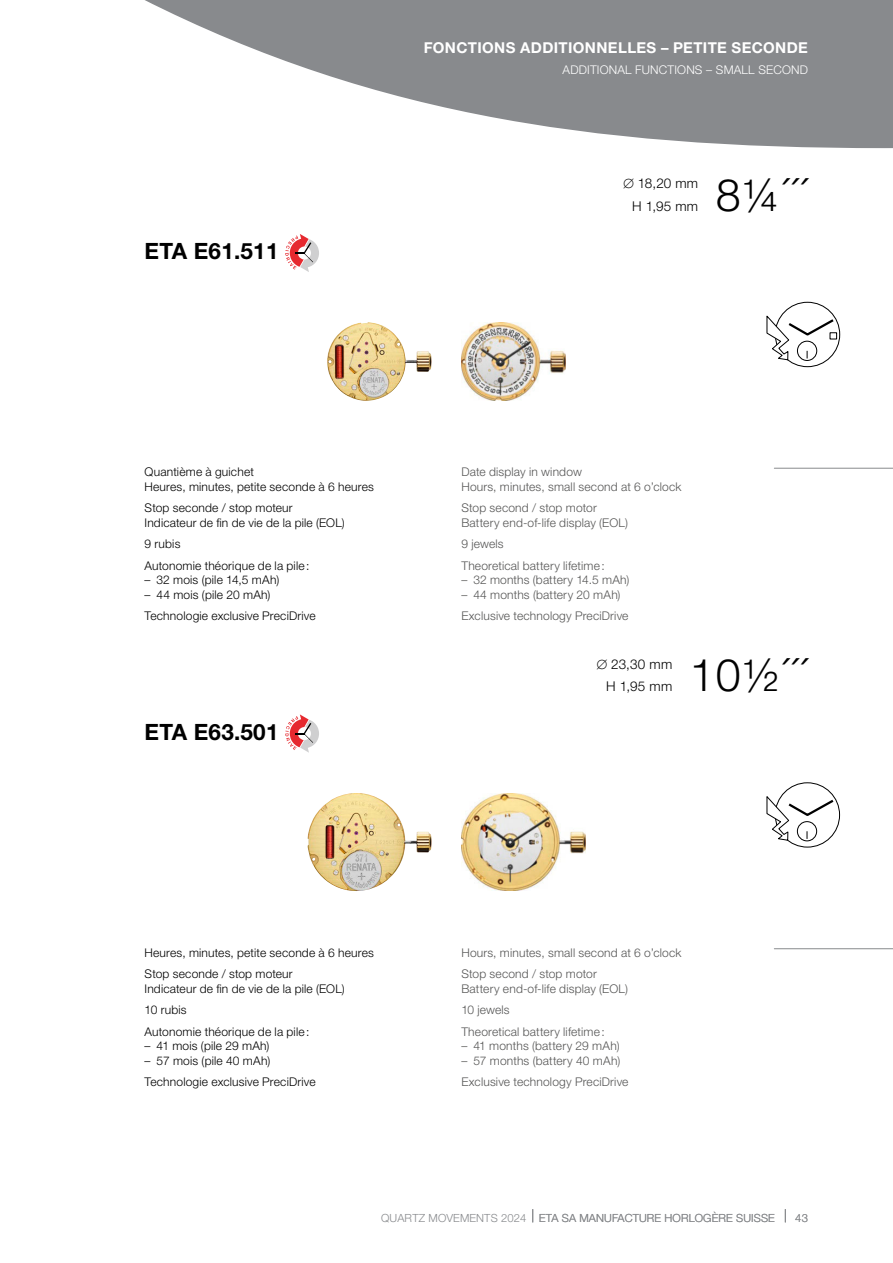
<style>
.page{position:relative;width:893px;height:1263px;background:#fff}
.page>*{position:absolute;margin:0;border:0;box-sizing:border-box;transform-origin:0 0}
.t1{font:300 45px "Helvetica Neue LTW1 G";color:#000}
.t2{font:700 22.5px "Helvetica Neue LT Std";letter-spacing:.01em;color:#000}
.t3{font:700 15px "Helvetica Neue LT Pro";letter-spacing:.025em;color:#fff}
.t4{font:300 13.5px/22.5px "Helvetica Neue LT Std";letter-spacing:.02em;color:#000;text-align:right}
.t5{font:300 12px/14.7px "Helvetica Neue LT Std";letter-spacing:.015em;color:#565655}
.t6{font:300 12px/14.7px "Helvetica Neue LT Std";letter-spacing:.015em;color:#000}
.t7{font:300 12px "Helvetica Neue LT Std";letter-spacing:.015em;color:#fff}
.t8{font:300 11.25px "Helvetica Neue LT Std";letter-spacing:.01em;color:#888a8d}
</style>
<div class="page">
<svg style="left:145px;top:0;width:748px;height:148px;fill:#888a8d"></svg>
<svg style="left:785px;top:1209px;width:1px;height:13px"></svg>
<svg style="left:532px;top:1209px;width:1px;height:13px"></svg>
<svg style="left:285px;top:234px;width:34px;height:38px"></svg>
<div style="left:775px;top:302px;width:65px;height:65px;border:1px solid #000;border-radius:50%"></div>
<div style="left:830px;top:332px;width:7px;height:7px;border:1px solid #000"></div>
<svg style="left:767px;top:315px;width:69px;height:46px"></svg>
<hr style="left:774px;top:468px;width:119px;height:1px;background:#888a8d">
<img style="left:461px;top:322px;width:105px;height:79px">
<img style="left:327px;top:322px;width:105px;height:79px">
<svg style="left:285px;top:714px;width:34px;height:39px"></svg>
<div style="left:775px;top:782px;width:65px;height:65px;border:1px solid #000;border-radius:50%"></div>
<svg style="left:767px;top:796px;width:69px;height:45px"></svg>
<hr style="left:774px;top:948px;width:119px;height:1px;background:#888a8d">
<img style="left:461px;top:793px;width:124px;height:98px">
<img style="left:308px;top:793px;width:124px;height:98px">
<p class="t3" style="left:424px;top:38px;width:386px">FONCTIONS ADDITIONNELLES – PETITE SECONDE</p>
<p class="t7" style="left:563px;top:63px;width:247px">ADDITIONAL FUNCTIONS – SMALL SECOND</p>
<h2 class="t2" style="left:145px;top:237px;width:135px">ETA E61.511</h2>
<p class="t4" style="left:623px;top:172px;width:77px">∅ 18,20 mm<br>H 1,95 mm</p>
<h1 class="t1" style="left:716px;top:167px;width:94px">8¼´´´</h1>
<p class="t6" style="left:145px;top:464px;width:231px">Quantième à guichet<br>Heures, minutes, petite seconde à 6 heures</p>
<p class="t5" style="left:461px;top:464px;width:222px">Date display in window<br>Hours, minutes, small second at 6 o’clock</p>
<p class="t6" style="left:145px;top:500px;width:202px">Stop seconde / stop moteur<br>Indicateur de fin de vie de la pile (EOL)</p>
<p class="t5" style="left:461px;top:500px;width:168px">Stop second / stop motor<br>Battery end-of-life display (EOL)</p>
<p class="t6" style="left:145px;top:536px;width:37px">9 rubis</p>
<p class="t5" style="left:461px;top:536px;width:44px">9 jewels</p>
<p class="t6" style="left:145px;top:558px;width:166px">Autonomie théorique de la pile:</p>
<p class="t6" style="left:145px;top:572px;width:136px">– 32 mois (pile 14,5 mAh)</p>
<p class="t6" style="left:145px;top:587px;width:127px">– 44 mois (pile 20 mAh)</p>
<p class="t5" style="left:461px;top:558px;width:145px">Theoretical battery lifetime:</p>
<p class="t5" style="left:461px;top:572px;width:170px">– 32 months (battery 14.5 mAh)</p>
<p class="t5" style="left:461px;top:587px;width:161px">– 44 months (battery 20 mAh)</p>
<p class="t6" style="left:145px;top:608px;width:173px">Technologie exclusive PreciDrive</p>
<p class="t5" style="left:461px;top:608px;width:169px">Exclusive technology PreciDrive</p>
<h2 class="t2" style="left:145px;top:718px;width:135px">ETA E63.501</h2>
<p class="t4" style="left:596px;top:652px;width:77px">∅ 23,30 mm<br>H 1,95 mm</p>
<h1 class="t1" style="left:690px;top:648px;width:120px">10½´´´</h1>
<p class="t6" style="left:145px;top:945px;width:231px">Heures, minutes, petite seconde à 6 heures</p>
<p class="t5" style="left:461px;top:945px;width:222px">Hours, minutes, small second at 6 o’clock</p>
<p class="t6" style="left:145px;top:966px;width:202px">Stop seconde / stop moteur<br>Indicateur de fin de vie de la pile (EOL)</p>
<p class="t5" style="left:461px;top:966px;width:168px">Stop second / stop motor<br>Battery end-of-life display (EOL)</p>
<p class="t6" style="left:145px;top:1002px;width:43px">10 rubis</p>
<p class="t5" style="left:461px;top:1002px;width:50px">10 jewels</p>
<p class="t6" style="left:145px;top:1024px;width:166px">Autonomie théorique de la pile:</p>
<p class="t6" style="left:145px;top:1038px;width:126px">– 41 mois (pile 29 mAh)</p>
<p class="t6" style="left:145px;top:1053px;width:127px">– 57 mois (pile 40 mAh)</p>
<p class="t5" style="left:461px;top:1024px;width:145px">Theoretical battery lifetime:</p>
<p class="t5" style="left:461px;top:1038px;width:160px">– 41 months (battery 29 mAh)</p>
<p class="t5" style="left:461px;top:1053px;width:160px">– 57 months (battery 40 mAh)</p>
<p class="t6" style="left:145px;top:1074px;width:173px">Technologie exclusive PreciDrive</p>
<p class="t5" style="left:461px;top:1074px;width:169px">Exclusive technology PreciDrive</p>
<p class="t8" style="left:381px;top:1211px;width:147px">QUARTZ MOVEMENTS 2024</p>
<p class="t8" style="left:539px;top:1211px;width:237px">ETA SA MANUFACTURE HORLOGÈRE SUISSE</p>
<p class="t8" style="left:795px;top:1211px;width:14px">43</p>
</div>
